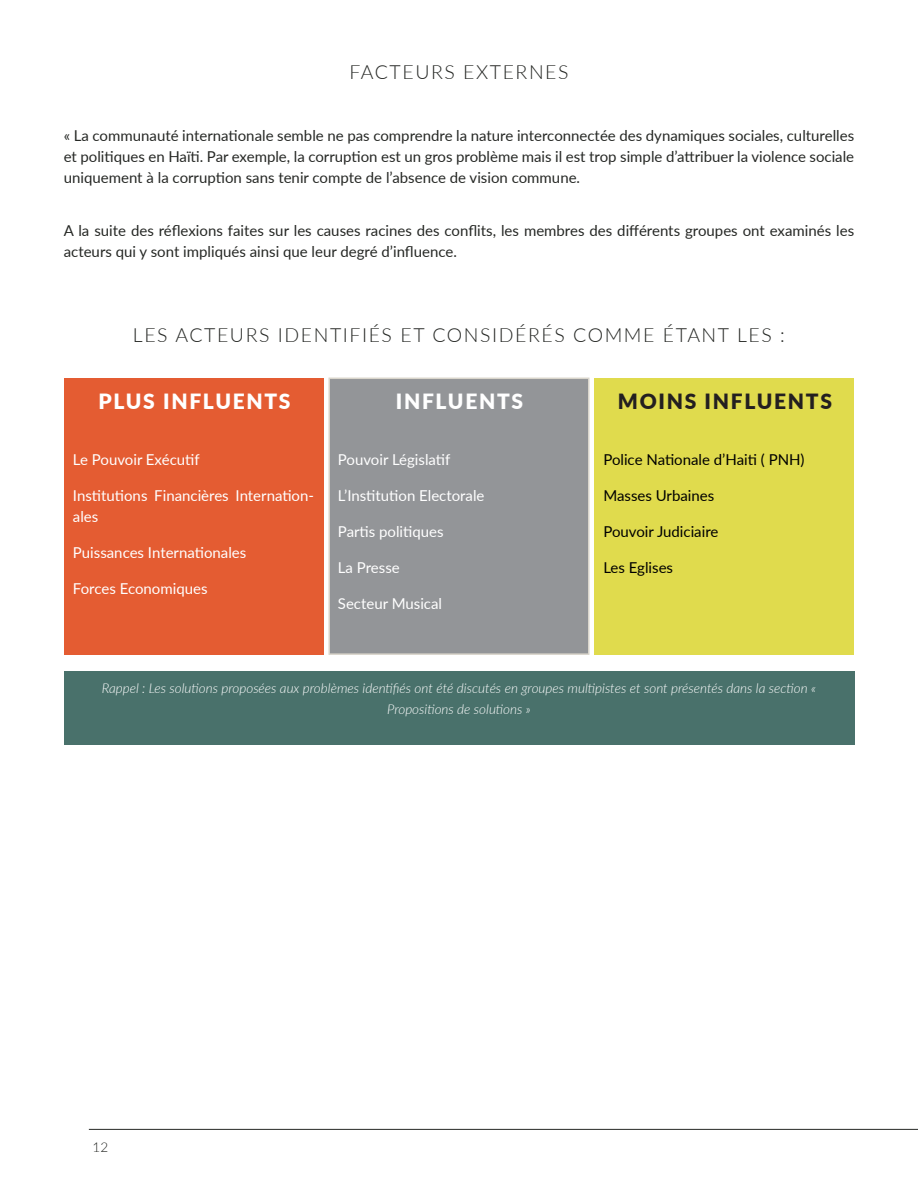
<style>
.page{position:relative;width:918px;height:1188px;background:#fff}
.page>*{position:absolute;margin:0;border:0;box-sizing:border-box;transform-origin:0 0}
.Subhead_-_Align_Cent{font:900 21px "Lato";letter-spacing:.08em;color:#fff}
.Subhead_-_Align_Cent-2{font:900 21px "Lato";letter-spacing:.08em;color:#231f20}
.Subhead_-_Align_Cent-3{font:300 19.5px "Lato";letter-spacing:.08em;color:#262825}
.Body_Text_-_Align_Le{font:15px/21px "Lato";color:#262825}
.Body_Text_-_Align_Le-2{font:15px/21px "Lato";color:#fff}
.Body_Text_-_Align_Le-3{font:15px "Lato";color:#000}
.Body_Text_-_Align_Ce{font:italic 300 13.5px/21px "Lato";color:#fff;text-align:center}
.t1{font:300 13.5px "Lato";color:#262825}
</style>
<div class="page">
<div style="left:64px;top:378px;width:259px;height:276px;background:#e45c32"></div>
<div style="left:328px;top:378px;width:262px;height:277px;background:#939598;border:2px solid #d9d5cb"></div>
<div style="left:595px;top:378px;width:259px;height:276px;background:#e0db4d"></div>
<div style="left:64px;top:672px;width:790px;height:73px;background:#49716b"></div>
<hr style="left:89px;top:1129px;width:829px;height:1px;background:#262825">
<p class="Subhead_-_Align_Cent-3" style="left:349px;top:59px;width:221px">FACTEURS EXTERNES</p>
<p class="Body_Text_-_Align_Le" style="left:64px;top:124px;width:792px;text-align:justify">« La communauté internationale semble ne pas comprendre la nature interconnectée des dynamiques sociales, culturelles et politiques en Haïti. Par exemple, la corruption est un gros problème mais il est trop simple d’attribuer la violence sociale uniquement à la corruption sans tenir compte de l’absence de vision commune.</p>
<p class="Body_Text_-_Align_Le" style="left:64px;top:219px;width:792px">A la suite des réflexions faites sur les causes racines des conflits, les membres des différents groupes ont examinés les acteurs qui y sont impliqués ainsi que leur degré d’influence.</p>
<p class="Subhead_-_Align_Cent-3" style="left:133px;top:322px;width:653px">LES ACTEURS IDENTIFIÉS ET CONSIDÉRÉS COMME ÉTANT LES :</p>
<p class="Subhead_-_Align_Cent" style="left:98px;top:386px;width:194px">PLUS INFLUENTS</p>
<p class="Subhead_-_Align_Cent" style="left:396px;top:386px;width:129px">INFLUENTS</p>
<p class="Subhead_-_Align_Cent-2" style="left:618px;top:386px;width:216px">MOINS INFLUENTS</p>
<p class="Body_Text_-_Align_Le-2" style="left:73px;top:449px;width:128px">Le Pouvoir Exécutif</p>
<p class="Body_Text_-_Align_Le-2" style="left:73px;top:485px;width:243px">Institutions Financières Internation&shy;ales</p>
<p class="Body_Text_-_Align_Le-2" style="left:73px;top:542px;width:175px">Puissances Internationales</p>
<p class="Body_Text_-_Align_Le-2" style="left:73px;top:578px;width:136px">Forces Economiques</p>
<p class="Body_Text_-_Align_Le-2" style="left:338px;top:449px;width:114px">Pouvoir Législatif</p>
<p class="Body_Text_-_Align_Le-2" style="left:338px;top:485px;width:148px">L’Institution Electorale</p>
<p class="Body_Text_-_Align_Le-2" style="left:338px;top:521px;width:107px">Partis politiques</p>
<p class="Body_Text_-_Align_Le-2" style="left:338px;top:557px;width:63px">La Presse</p>
<p class="Body_Text_-_Align_Le-2" style="left:338px;top:593px;width:106px">Secteur Musical</p>
<p class="Body_Text_-_Align_Le-3" style="left:603px;top:449px;width:203px">Police Nationale d’Haiti ( PNH)</p>
<p class="Body_Text_-_Align_Le-3" style="left:603px;top:485px;width:112px">Masses Urbaines</p>
<p class="Body_Text_-_Align_Le-3" style="left:603px;top:521px;width:117px">Pouvoir Judiciaire</p>
<p class="Body_Text_-_Align_Le-3" style="left:603px;top:557px;width:71px">Les Eglises</p>
<p class="Body_Text_-_Align_Ce" style="left:102px;top:677px;width:716px">Rappel : Les solutions proposées aux problèmes identifiés ont été discutés en groupes multipistes et sont présentés dans la section «<br>Propositions de solutions »</p>
<p class="t1" style="left:93px;top:1138px;width:17px">12</p>
</div>
